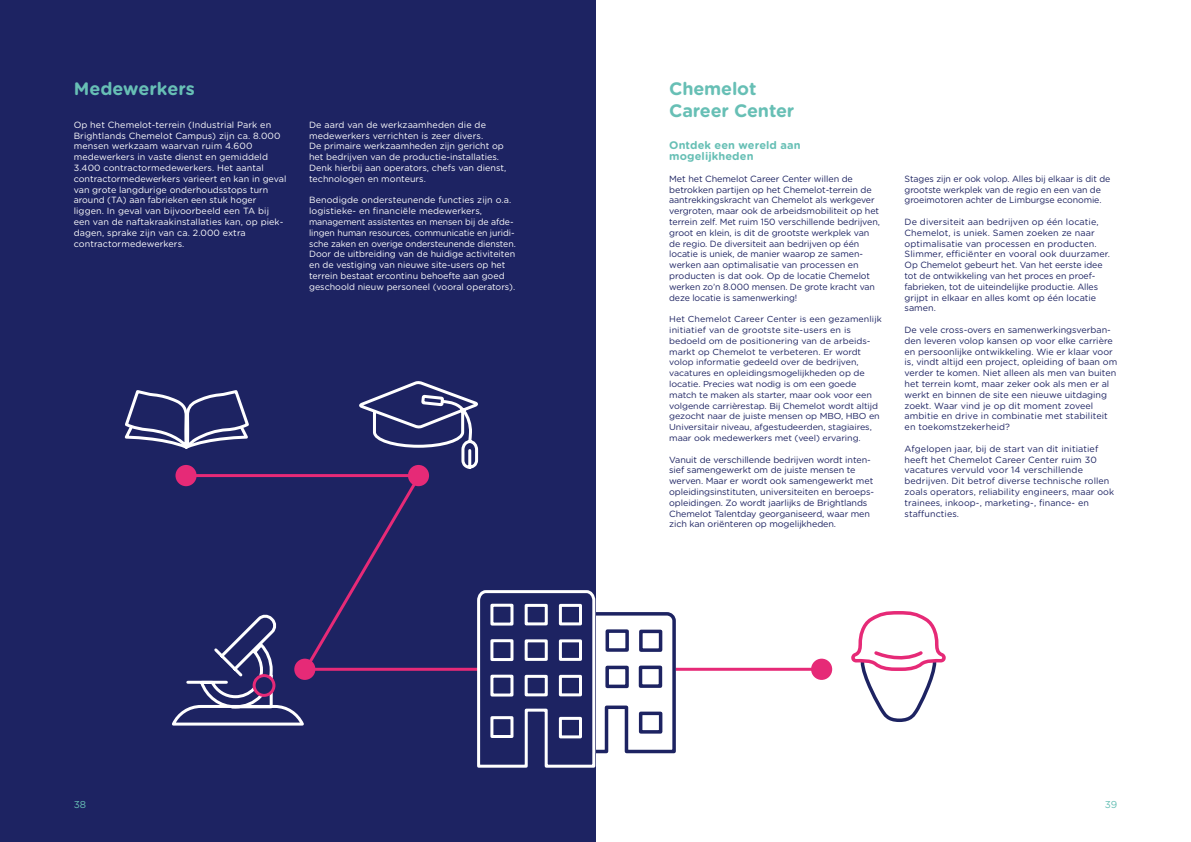
<style>
.page{position:relative;width:1191px;height:842px;background:#fff}
.page>*{position:absolute;margin:0;border:0;box-sizing:border-box;transform-origin:0 0}
.t1{font:700 18px/21.6px "Gotham Rounded";letter-spacing:-.01em;color:#67bfb5}
.t2{font:700 11px/10.8px "Gotham Rounded";letter-spacing:.01em;color:#67bfb5}
.t3{font:10px "Gotham Rounded";color:#67bfb5}
.t4{font:9px/10.8px "Gotham Rounded";letter-spacing:-.01em;color:#1d2362}
.t5{font:9px/10.8px "Gotham Rounded";color:#fff}
.t6{font:9px/10.8px "Gotham Rounded";letter-spacing:.01em;color:#1d2362}
.t7{font:8.6px/10.8px "Gotham Rounded";letter-spacing:-.01em;color:#1d2362}
</style>
<div class="page">
<hr style="left:675px;top:668px;width:146px;height:3px;background:#e62a77">
<div style="left:0;top:0;width:595px;height:842px;background:#1d2362"></div>
<svg style="left:851px;top:611px;width:95px;height:111px"></svg>
<div style="left:811px;top:659px;width:21px;height:21px;background:#e62a77;border-radius:50%"></div>
<svg style="left:124px;top:342px;width:553px;height:427px"></svg>
<h1 class="t1" style="left:74px;top:77px;width:123px">Medewerkers</h1>
<p class="t5" style="left:74px;top:119px;width:214px">Op het Chemelot-terrein (Industrial Park en Brightlands Chemelot Campus) zijn ca. 8.000 mensen werkzaam waarvan ruim 4.600 medewerkers in vaste dienst en gemiddeld 3.400 contractormedewerkers. Het aantal contractormedewerkers varieert en kan in geval van grote langdurige onderhoudsstops turn around (TA) aan fabrieken een stuk hoger liggen. In geval van bijvoorbeeld een TA bij een van de naftakraakinstallaties kan, op piek&shy;dagen, sprake zijn van ca. 2.000 extra contractormedewerkers.</p>
<p class="t5" style="left:309px;top:119px;width:199px">De aard van de werkzaamheden die de medewerkers verrichten is zeer divers.<br>De primaire werkzaamheden zijn gericht op het bedrijven van de productie-installaties.<br>Denk hierbij aan operators, chefs van dienst, technologen en monteurs.</p>
<p class="t5" style="left:309px;top:194px;width:208px">Benodigde ondersteunende functies zijn o.a. logistieke- en financiële medewerkers, management assistentes en mensen bij de afde&shy;lingen human resources, communicatie en juridi&shy;sche zaken en overige ondersteunende diensten.<br>Door de uitbreiding van de huidige activiteiten en de vestiging van nieuwe site-users op het terrein bestaat ercontinu behoefte aan goed geschoold nieuw personeel (vooral operators).</p>
<p class="t3" style="left:74px;top:798px;width:14px">38</p>
<h1 class="t1" style="left:669px;top:77px;width:127px">Chemelot<br>Career Center</h1>
<p class="t2" style="left:669px;top:140px;width:133px">Ontdek een wereld aan mogelijkheden</p>
<p class="t4" style="left:669px;top:173px;width:212px">Met het Chemelot Career Center willen de betrokken partijen op het Chemelot-terrein de aantrekkingskracht van Chemelot als werkgever vergroten, maar ook de arbeidsmobiliteit op het terrein zelf. Met ruim 150 verschillende bedrijven, groot en klein, is dit de grootste werkplek van de regio. De diversiteit aan bedrijven op één locatie is uniek, de manier waarop ze samen&shy;werken aan optimalisatie van processen en producten is dat ook. Op de locatie Chemelot werken zo’n 8.000 mensen. De grote kracht van deze locatie is samenwerking!</p>
<p class="t7" style="left:669px;top:313px;width:214px">Het Chemelot Career Center is een gezamenlijk initiatief van de grootste site-users en is bedoeld om de positionering van de arbeids&shy;markt op Chemelot te verbeteren. Er wordt volop informatie gedeeld over de bedrijven, vacatures en opleidingsmogelijkheden op de locatie. Precies wat nodig is om een goede match te maken als starter, maar ook voor een volgende carrièrestap. Bij Chemelot wordt altijd gezocht naar de juiste mensen op MBO, HBO en Universitair niveau, afgestudeerden, stagiaires, maar ook medewerkers met (veel) ervaring.</p>
<p class="t4" style="left:669px;top:454px;width:206px">Vanuit de verschillende bedrijven wordt inten&shy;sief samengewerkt om de juiste mensen te werven. Maar er wordt ook samengewerkt met opleidingsinstituten, universiteiten en beroeps&shy;opleidingen. Zo wordt jaarlijks de Brightlands Chemelot Talentday georganiseerd, waar men zich kan oriënteren op mogelijkheden.</p>
<p class="t4" style="left:904px;top:173px;width:207px">Stages zijn er ook volop. Alles bij elkaar is dit de grootste werkplek van de regio en een van de groeimotoren achter de Limburgse economie.</p>
<p class="t4" style="left:904px;top:216px;width:207px">De diversiteit aan bedrijven op één locatie, Chemelot, is uniek. Samen zoeken ze naar optimalisatie van processen en producten.<br>Slimmer, efficiënter en vooral ook duurzamer.<br>Op Chemelot gebeurt het. Van het eerste idee tot de ontwikkeling van het proces en proef&shy;fabrieken, tot de uiteindelijke productie. Alles grijpt in elkaar en alles komt op één locatie samen.</p>
<p class="t4" style="left:904px;top:324px;width:214px">De vele cross-overs en samenwerkingsverban&shy;den leveren volop kansen op voor elke carrière en persoonlijke ontwikkeling. Wie er klaar voor is, vindt altijd een project, opleiding of baan om verder te komen. Niet alleen als men van buiten het terrein komt, maar zeker ook als men er al werkt en binnen de site een nieuwe uitdaging zoekt. Waar vind je op dit moment zoveel ambitie en drive in combinatie met stabiliteit en toekomstzekerheid?</p>
<p class="t6" style="left:904px;top:443px;width:211px">Afgelopen jaar, bij de start van dit initiatief heeft het Chemelot Career Center ruim 30 vacatures vervuld voor 14 verschillende bedrijven. Dit betrof diverse technische rollen zoals operators, reliability engineers, maar ook trainees, inkoop-, marketing-, finance- en staffuncties.</p>
<p class="t3" style="left:1104px;top:798px;width:14px">39</p>
</div>
